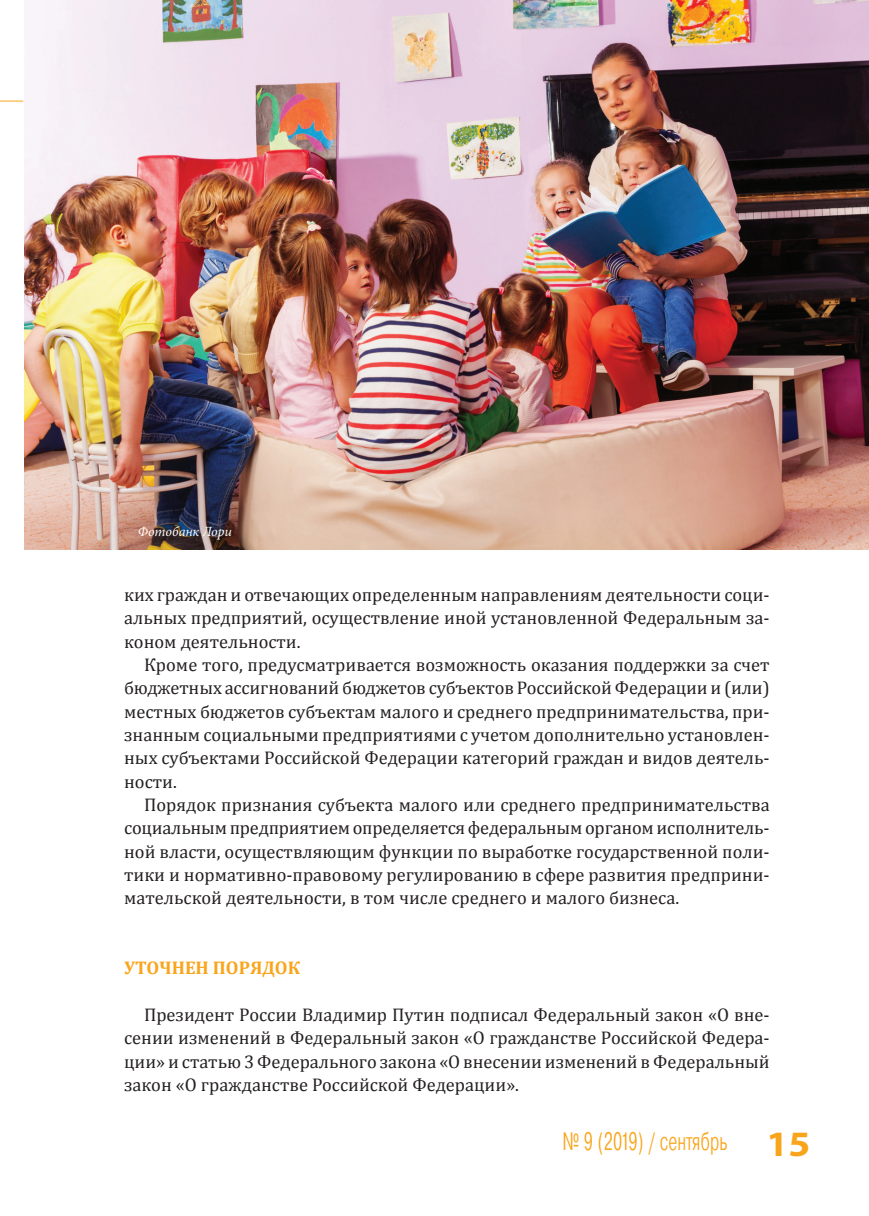
<style>
.page{position:relative;width:869px;height:1216px;background:#fff}
.page>*{position:absolute;margin:0;border:0;box-sizing:border-box;transform-origin:0 0}
.t1{font:300 25.2px "Pragmatica Cond";color:#f9a51b;scale:.8 1}
.t2{font:18.38px/23.3px "Cambria";color:#231f20;text-align:justify}
.t3{font:700 18.38px "Cambria";color:#f9a51b}
.t4{font:italic 14px "Minion Pro";letter-spacing:-.005em;color:#fff}
.s1{font-family:"Myriad Pro";font-weight:700;font-size:35.88px}
</style>
<div class="page">
<svg style="left:0;top:101px;width:23px;height:1px"></svg>
<img style="left:25px;top:0;width:843px;height:549px">
<p class="t4" style="left:138px;top:523px;width:96px">Фотобанк Лори</p>
<p class="t2" style="left:124px;top:582px;width:646px">ких граждан и отвечающих определенным направлениям деятельности соци&shy;альных предприятий, осуществление иной установленной Федеральным за&shy;коном деятельности.</p>
<p class="t2" style="left:124px;top:652px;width:646px;text-indent:20px">Кроме того, предусматривается возможность оказания поддержки за счет бюджетных ассигнований бюджетов субъектов Российской Федерации и (или) местных бюджетов субъектам малого и среднего предпринимательства, при&shy;знанным социальными предприятиями с учетом дополнительно установлен&shy;ных субъектами Российской Федерации категорий граждан и видов деятель&shy;ности.</p>
<p class="t2" style="left:124px;top:792px;width:646px;text-indent:20px">Порядок признания субъекта малого или среднего предпринимательства социальным предприятием определяется федеральным органом исполнитель&shy;ной власти, осуществляющим функции по выработке государственной поли&shy;тики и нормативно-правовому регулированию в сфере развития предприни&shy;мательской деятельности, в том числе среднего и малого бизнеса.</p>
<p class="t3" style="left:124px;top:956px;width:177px">УТОЧНЕН ПОРЯДОК</p>
<p class="t2" style="left:124px;top:1002px;width:646px;text-indent:20px">Президент России Владимир Путин подписал Федеральный закон «О вне&shy;сении изменений в Федеральный закон «О гражданстве Российской Федера&shy;ции» и статью 3 Федерального закона «О внесении изменений в Федеральный закон «О гражданстве Российской Федерации».</p>
<h1 class="t1" style="left:562px;top:1126px;width:311px">№ 9 (2019) / сентябрь <span class="s1">15</span></h1>
</div>
